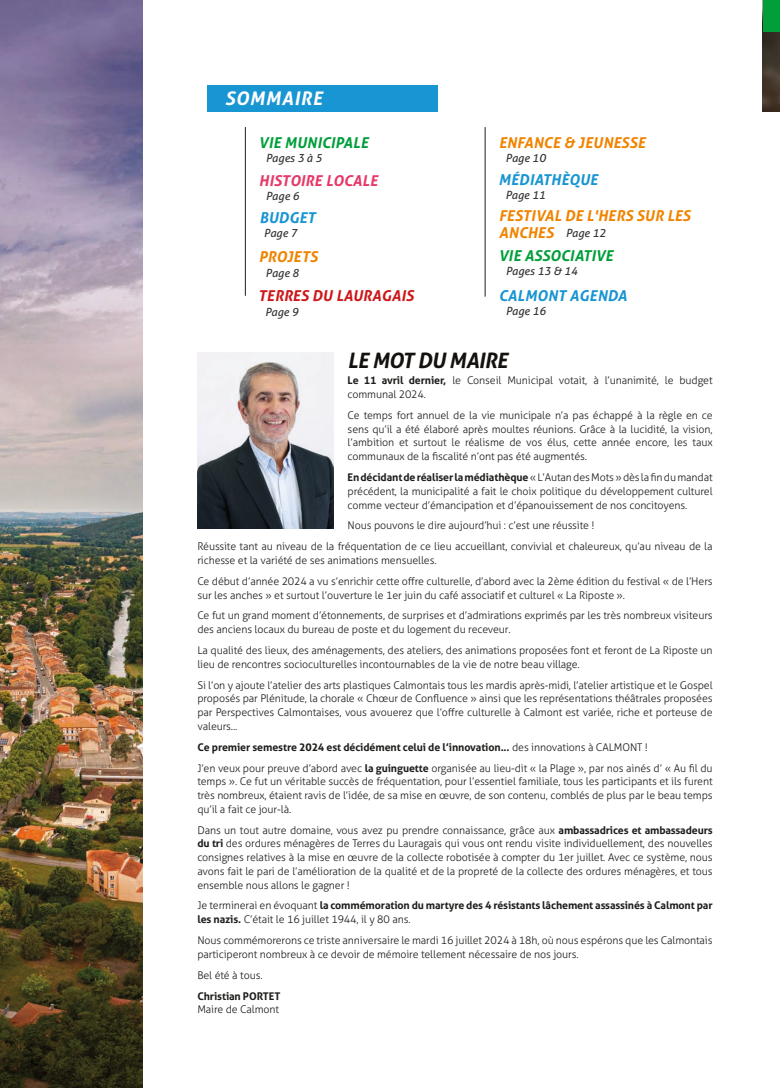
<style>
.page{position:relative;width:780px;height:1088px;background:#fff}
.page>*{position:absolute;margin:0;border:0;box-sizing:border-box;transform-origin:0 0}
.t1{font:italic 700 21.25px "Aller";letter-spacing:-.025em;color:#14110e}
.t2{font:italic 700 18.75px "Aller";letter-spacing:.04em;color:#fff}
.t3{font:italic 700 15px/16.2px "Aller";letter-spacing:.01em;color:#f08400}
.t4{font:italic 700 15px "Aller";letter-spacing:.01em;color:#1895d3}
.t5{font:italic 700 15px "Aller";letter-spacing:.01em;color:#009f3a}
.t6{font:italic 700 15px "Aller";letter-spacing:.01em;color:#cd171a}
.t7{font:italic 700 15px "Aller";letter-spacing:.01em;color:#e73867}
.t8{font:italic 11.25px "Aller";color:#343433}
.t9{font:300 10.62px/13.8px "Aller";letter-spacing:-.01em;color:#1d1d1b}
.t10{font:700 10.62px/13.8px "Aller";letter-spacing:-.01em;color:#1d1d1b}
.s1{font-weight:700}
.s2{font-weight:300}
</style>
<div class="page">
<img style="left:762px;top:0;width:18px;height:111px">
<div style="left:763px;top:0;width:17px;height:32px;background:#009f3a"></div>
<img style="left:0;top:0;width:143px;height:1088px">
<div style="left:207px;top:85px;width:231px;height:27px;background:#1895d3"></div>
<hr style="left:245px;top:127px;width:1px;height:169px;background:#1d1d1b">
<hr style="left:485px;top:127px;width:1px;height:170px;background:#1d1d1b">
<img style="left:197px;top:352px;width:136px;height:176px">
<h2 class="t2" style="left:225px;top:86px;width:99px">SOMMAIRE</h2>
<h3 class="t5" style="left:259px;top:133px;width:111px">VIE MUNICIPALE</h3>
<h3 class="t3" style="left:498px;top:135px;width:148px">ENFANCE &amp; JEUNESSE</h3>
<p class="t8" style="left:266px;top:152px;width:58px">Pages 3 à 5</p>
<p class="t8" style="left:505px;top:151px;width:42px">Page 10</p>
<h3 class="t7" style="left:259px;top:172px;width:120px">HISTOIRE LOCALE</h3>
<h3 class="t4" style="left:498px;top:170px;width:101px">MÉDIATHÈQUE</h3>
<p class="t8" style="left:266px;top:189px;width:35px">Page 6</p>
<p class="t8" style="left:505px;top:188px;width:42px">Page 11</p>
<h3 class="t4" style="left:259px;top:209px;width:57px">BUDGET</h3>
<p class="t8" style="left:264px;top:227px;width:35px">Page 7</p>
<h3 class="t3" style="left:259px;top:249px;width:60px">PROJETS</h3>
<p class="t8" style="left:266px;top:266px;width:35px">Page 8</p>
<h3 class="t6" style="left:258px;top:287px;width:157px">TERRES DU LAURAGAIS</h3>
<p class="t8" style="left:265px;top:305px;width:35px">Page 9</p>
<h3 class="t3" style="left:499px;top:208px;width:193px">FESTIVAL DE L'HERS SUR LES<br>ANCHES</h3>
<h3 class="t5" style="left:499px;top:246px;width:116px">VIE ASSOCIATIVE</h3>
<h3 class="t4" style="left:499px;top:286px;width:130px">CALMONT AGENDA</h3>
<p class="t8" style="left:565px;top:226px;width:42px">Page 12</p>
<p class="t8" style="left:506px;top:264px;width:73px">Pages 13 &amp; 14</p>
<p class="t8" style="left:506px;top:304px;width:42px">Page 16</p>
<h1 class="t1" style="left:347px;top:347px;width:162px">LE MOT DU MAIRE</h1>
<p class="t9" style="left:347px;top:374px;width:366px"><span class="s1">Le 11 avril dernier,</span> le Conseil Municipal votait, à l’unanimité, le budget communal 2024.</p>
<p class="t9" style="left:347px;top:408px;width:366px;text-align:justify">Ce temps fort annuel de la vie municipale n’a pas échappé à la règle en ce sens qu’il a été élaboré après moultes réunions. Grâce à la lucidité, la vision, l’ambition et surtout le réalisme de vos élus, cette année encore, les taux communaux de la fiscalité n’ont pas été augmentés.</p>
<p class="t9" style="left:347px;top:470px;width:366px;text-align:justify"><span class="s1">En décidant de réaliser la médiathèque</span> « L’Autan des Mots » dès la fin du mandat précédent, la municipalité a fait le choix politique du développement culturel comme vecteur d’émancipation et d’épanouissement de nos concitoyens.</p>
<p class="t9" style="left:197px;top:515px;width:516px;line-height:20.9px;text-indent:150px">Nous pouvons le dire aujourd’hui : c’est une réussite !<br>Réussite tant au niveau de la fréquentation de ce lieu accueillant, convivial et chaleureux, qu’au niveau de la</p>
<p class="t9" style="left:197px;top:550px;width:516px;line-height:20.9px">richesse et la variété de ses animations mensuelles.<br>Ce début d’année 2024 a vu s’enrichir cette offre culturelle, d’abord avec la 2ème édition du festival « de l’Hers</p>
<p class="t9" style="left:197px;top:584px;width:517px;line-height:20.9px">sur les anches » et surtout l’ouverture le 1er juin du café associatif et culturel « La Riposte ».<br>Ce fut un grand moment d’étonnements, de surprises et d’admirations exprimés par les très nombreux visiteurs</p>
<p class="t9" style="left:197px;top:619px;width:516px;line-height:20.9px">des anciens locaux du bureau de poste et du logement du receveur.<br>La qualité des lieux, des aménagements, des ateliers, des animations proposées font et feront de La Riposte un</p>
<p class="t9" style="left:197px;top:653px;width:517px;line-height:20.9px">lieu de rencontres socioculturelles incontournables de la vie de notre beau village.<br>Si l’on y ajoute l’atelier des arts plastiques Calmontais tous les mardis après-midi, l’atelier artistique et le Gospel</p>
<p class="t9" style="left:197px;top:692px;width:516px;text-align:justify">proposés par Plénitude, la chorale « Chœur de Confluence » ainsi que les représentations théâtrales proposées par Perspectives Calmontaises, vous avouerez que l’offre culturelle à Calmont est variée, riche et porteuse de valeurs...</p>
<p class="t9" style="left:197px;top:736px;width:516px;line-height:20.9px"><span class="s1">Ce premier semestre 2024 est décidément celui de l’innovation...</span> des innovations à CALMONT !<br>J’en veux pour preuve d’abord avec <span class="s1">la guinguette</span> organisée au lieu-dit « la Plage », par nos ainés d’ « Au fil du</p>
<p class="t9" style="left:197px;top:775px;width:516px;text-align:justify">temps ». Ce fut un véritable succès de fréquentation, pour l’essentiel familiale, tous les participants et ils furent très nombreux, étaient ravis de l’idée, de sa mise en œuvre, de son contenu, comblés de plus par le beau temps qu’il a fait ce jour-là.</p>
<p class="t9" style="left:197px;top:823px;width:517px;text-align:justify">Dans un tout autre domaine, vous avez pu prendre connaissance, grâce aux <span class="s1">ambassadrices et ambassadeurs du tri</span> des ordures ménagères de Terres du Lauragais qui vous ont rendu visite individuellement, des nouvelles consignes relatives à la mise en œuvre de la collecte robotisée à compter du 1er juillet. Avec ce système, nous avons fait le pari de l’amélioration de la qualité et de la propreté de la collecte des ordures ménagères, et tous ensemble nous allons le gagner !</p>
<p class="t10" style="left:197px;top:899px;width:516px"><span class="s2">Je terminerai en évoquant</span> la commémoration du martyre des 4 résistants lâchement assassinés à Calmont par les nazis. <span class="s2">C’était le 16 juillet 1944, il y 80 ans.</span></p>
<p class="t9" style="left:197px;top:933px;width:516px">Nous commémorerons ce triste anniversaire le mardi 16 juillet 2024 à 18h, où nous espérons que les Calmontais participeront nombreux à ce devoir de mémoire tellement nécessaire de nos jours.</p>
<p class="t9" style="left:197px;top:968px;width:67px">Bel été à tous.</p>
<p class="t10" style="left:197px;top:989px;width:84px">Christian PORTET</p>
<p class="t9" style="left:197px;top:1002px;width:83px">Maire de Calmont</p>
</div>
